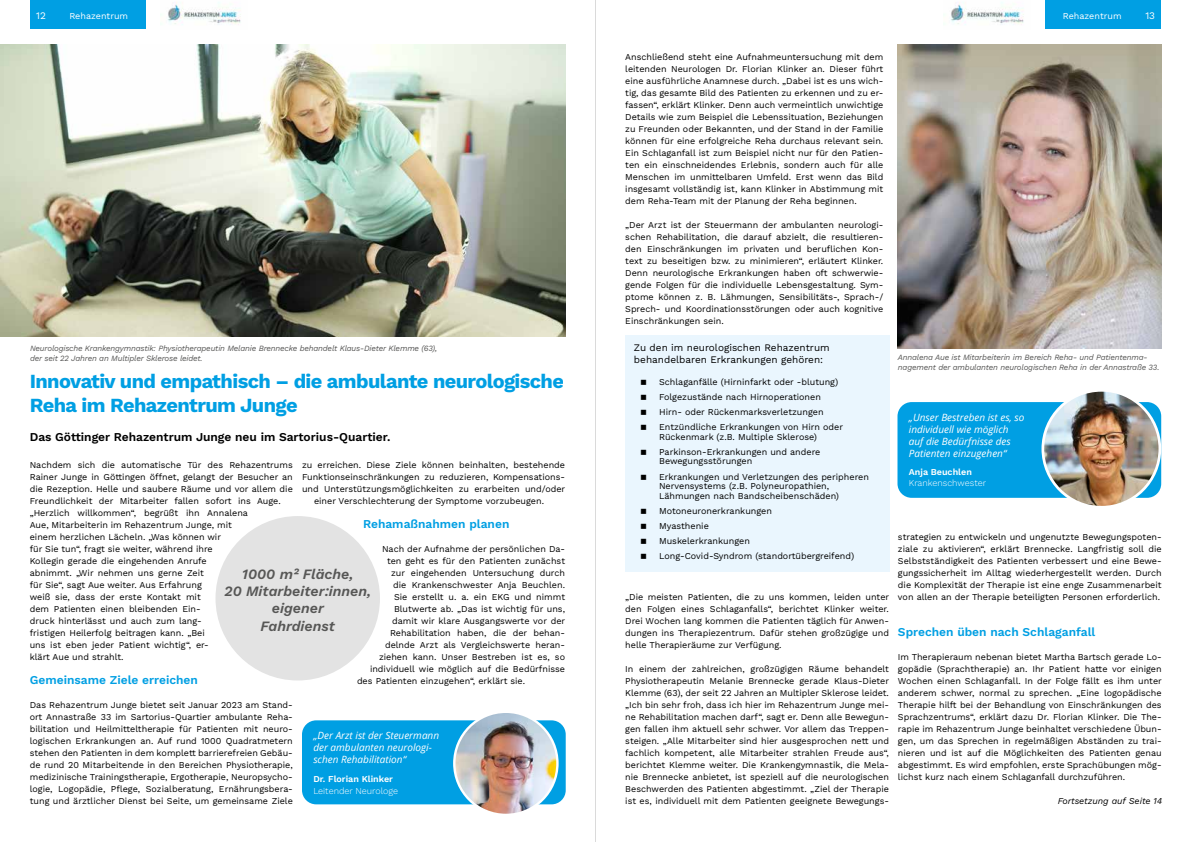
<style>
.page{position:relative;width:1191px;height:842px;background:#fff}
.page>*{position:absolute;margin:0;border:0;box-sizing:border-box;transform-origin:0 0}
.t1{font:700 20px/24px "Work Sans";letter-spacing:-.03em;color:#009fe3}
.t2{font:italic 600 14.3px/17.1px "Work Sans";color:#575756;text-align:center}
.t3{font:600 12px "Work Sans";color:#009fe3}
.t4{font:600 12px "Work Sans";color:#000}
.t5{font:italic 10px/12px "Open Sans";color:#fff}
.t6{font:10px/12px "Work Sans";color:#000}
.t7{font:10px "Work Sans";color:#fff}
.t8{font:9px/12px "Work Sans";color:#000;text-align:justify}
.t9{font:300 9px "Work Sans";color:#fff}
.t10{font:600 9px "Work Sans";color:#fff}
.t11{font:9px "Work Sans";color:#fff}
.t12{font:italic 9px "Work Sans";color:#000}
.t13{font:italic 8px/9.6px "Work Sans";letter-spacing:-.02em;color:#575756}
</style>
<div class="page">
<img style="left:0;top:45px;width:566px;height:291px">
<img style="left:898px;top:45px;width:263px;height:303px">
<div style="left:302px;top:720px;width:264px;height:84px;background:#009fe3;border-radius:14px"></div>
<img style="left:454px;top:712px;width:103px;height:103px;border-radius:52px">
<div style="left:453px;top:711px;width:105px;height:105px;border:2px solid #fff;border-radius:50%"></div>
<div style="left:215px;top:516px;width:165px;height:164px;background:#e3e3e3;border-radius:50%"></div>
<div style="left:897px;top:402px;width:264px;height:96px;background:#009fe3;border-radius:14px"></div>
<img style="left:1042px;top:390px;width:117px;height:117px;border-radius:58px">
<div style="left:1041px;top:389px;width:120px;height:120px;border:3px solid #fff;border-radius:50%"></div>
<div style="left:625px;top:335px;width:264px;height:237px;background:#eaf6fe"></div>
<div style="left:30px;top:0;width:116px;height:29px;background:#009fe3"></div>
<div style="left:1045px;top:0;width:116px;height:29px;background:#009fe3"></div>
<hr style="left:595px;top:0;width:1px;height:842px;background:#dadada">
<img style="left:943px;top:2px;width:81px;height:23px">
<img style="left:160px;top:2px;width:81px;height:23px">
<p class="t7" style="left:36px;top:8px;width:11px">12</p>
<p class="t11" style="left:69px;top:9px;width:60px">Rehazentrum</p>
<p class="t11" style="left:1062px;top:9px;width:60px">Rehazentrum</p>
<p class="t7" style="left:1145px;top:8px;width:11px">13</p>
<p class="t13" style="left:30px;top:343px;width:408px">Neurologische Krankengymnastik: Physiotherapeutin Melanie Brennecke behandelt Klaus-Dieter Klemme (63), der seit 22 Jahren an Multipler Sklerose leidet.</p>
<h1 class="t1" style="left:30px;top:369px;width:536px">Innovativ und empathisch – die ambulante neurologische<br>Reha im Rehazentrum Junge</h1>
<h3 class="t4" style="left:30px;top:428px;width:362px">Das Göttinger Rehazentrum Junge neu im Sartorius-Quartier.</h3>
<p class="t8" style="left:302px;top:459px;width:264px">zu erreichen. Diese Ziele können beinhalten, bestehende</p>
<p class="t8" style="left:302px;top:471px;width:265px">Funktionseinschränkungen zu reduzieren, Kompensations-</p>
<p class="t8" style="left:302px;top:483px;width:265px">und Unterstützungsmöglichkeiten zu erarbeiten und/oder</p>
<p class="t8" style="left:314px;top:495px;width:232px">einer Verschlechterung der Symptome vorzubeugen.</p>
<h3 class="t3" style="left:363px;top:515px;width:148px">Rehamaßnahmen planen</h3>
<p class="t8" style="left:382px;top:543px;width:184px">Nach der Aufnahme der persönlichen Da-</p>
<p class="t8" style="left:387px;top:555px;width:180px">ten geht es für den Patienten zunächst</p>
<p class="t8" style="left:391px;top:567px;width:175px">zur eingehenden Untersuchung durch</p>
<p class="t8" style="left:393px;top:579px;width:173px">die Krankenschwester Anja Beuchlen.</p>
<p class="t8" style="left:394px;top:591px;width:173px">Sie erstellt u. a. ein EKG und nimmt</p>
<p class="t8" style="left:394px;top:603px;width:173px">Blutwerte ab. „Das ist wichtig für uns,</p>
<p class="t8" style="left:392px;top:615px;width:175px">damit wir klare Ausgangswerte vor der</p>
<p class="t8" style="left:390px;top:627px;width:176px">Rehabilitation haben, die der behan-</p>
<p class="t8" style="left:385px;top:639px;width:181px">delnde Arzt als Vergleichswerte heran-</p>
<p class="t8" style="left:379px;top:651px;width:188px">ziehen kann. Unser Bestreben ist es, so</p>
<p class="t8" style="left:370px;top:663px;width:197px">individuell wie möglich auf die Bedürfnisse</p>
<p class="t8" style="left:357px;top:675px;width:170px">des Patienten einzugehen“, erklärt sie.</p>
<p class="t8" style="left:30px;top:459px;width:265px;text-align:left">Nachdem sich die automatische Tür des Rehazentrums Rainer Junge in Göttingen öffnet, gelangt der Besucher an die Rezeption. Helle und saubere Räume und vor allem die Freundlichkeit der Mitarbeiter fallen sofort ins Auge. „Herzlich willkommen“, begrüßt ihn Annalena<br>Aue, Mitarbeiterin im Rehazentrum Junge, mit<br>einem herzlichen Lächeln. „Was können wir<br>für Sie tun“, fragt sie weiter, während ihre<br>Kollegin gerade die eingehenden Anrufe<br>abnimmt. „Wir nehmen uns gerne Zeit<br>für Sie“, sagt Aue weiter. Aus Erfahrung<br>weiß sie, dass der erste Kontakt mit<br>dem Patienten einen bleibenden Ein-<br>druck hinterlässt und auch zum lang-<br>fristigen Heilerfolg beitragen kann. „Bei<br>uns ist eben jeder Patient wichtig“, er-<br>klärt Aue und strahlt.</p>
<h3 class="t3" style="left:30px;top:671px;width:170px">Gemeinsame Ziele erreichen</h3>
<p class="t8" style="left:30px;top:699px;width:265px">Das Rehazentrum Junge bietet seit Januar 2023 am Stand&shy;ort Annastraße 33 im Sartorius-Quartier ambulante Reha&shy;bilitation und Heilmitteltherapie für Patienten mit neuro&shy;logischen Erkrankungen an. Auf rund 1000 Quadratmetern stehen den Patienten in dem komplett barrierefreien Gebäu&shy;de rund 20 Mitarbeitende in den Bereichen Physiotherapie, medizinische Trainingstherapie, Ergotherapie, Neuropsycho&shy;logie, Logopädie, Pflege, Sozialberatung, Ernährungsbera&shy;tung und ärztlicher Dienst bei Seite, um gemeinsame Ziele</p>
<h2 class="t2" style="left:224px;top:565px;width:148px">1000 m² Fläche,<br>20 Mitarbeiter:innen, eigener<br>Fahrdienst</h2>
<p class="t5" style="left:313px;top:729px;width:127px">„Der Arzt ist der Steuermann der ambulanten neurologi&shy;schen Rehabilitation“</p>
<p class="t10" style="left:313px;top:772px;width:81px">Dr. Florian Klinker</p>
<p class="t9" style="left:313px;top:784px;width:86px">Leitender Neurologe</p>
<p class="t8" style="left:625px;top:51px;width:260px">Anschließend steht eine Aufnahmeuntersuchung mit dem leitenden Neurologen Dr. Florian Klinker an. Dieser führt eine ausführliche Anamnese durch. „Dabei ist es uns wich&shy;tig, das gesamte Bild des Patienten zu erkennen und zu er&shy;fassen“, erklärt Klinker. Denn auch vermeintlich unwichtige Details wie zum Beispiel die Lebenssituation, Beziehungen zu Freunden oder Bekannten, und der Stand in der Familie können für eine erfolgreiche Reha durchaus relevant sein.<br>Ein Schlaganfall ist zum Beispiel nicht nur für den Patien&shy;ten ein einschneidendes Erlebnis, sondern auch für alle Menschen im unmittelbaren Umfeld. Erst wenn das Bild insgesamt vollständig ist, kann Klinker in Abstimmung mit dem Reha-Team mit der Planung der Reha beginnen.</p>
<p class="t8" style="left:625px;top:218px;width:260px">„Der Arzt ist der Steuermann der ambulanten neurologi&shy;schen Rehabilitation, die darauf abzielt, die resultieren&shy;den Einschränkungen im privaten und beruflichen Kon&shy;text zu beseitigen bzw. zu minimieren“, erläutert Klinker.<br>Denn neurologische Erkrankungen haben oft schwerwie&shy;gende Folgen für die individuelle Lebensgestaltung. Sym&shy;ptome können z. B. Lähmungen, Sensibilitäts-, Sprach-/ Sprech- und Koordinationsstörungen oder auch kognitive Einschränkungen sein.</p>
<p class="t6" style="left:634px;top:341px;width:197px">Zu den im neurologischen Rehazentrum behandelbaren Erkrankungen gehören:</p>
<p class="t8" style="left:659px;top:374px;width:185px;line-height:15.2px;text-align:left">Schlaganfälle (Hirninfarkt oder -blutung)<br>Folgezustände nach Hirnoperationen Hirn- oder Rückenmarksverletzungen Entzündliche Erkrankungen von Hirn oder</p>
<p class="t8" style="left:659px;top:429px;width:163px;line-height:15.2px">Rückenmark (z.B. Multiple Sklerose)<br>Parkinson-Erkrankungen und andere</p>
<p class="t8" style="left:659px;top:453px;width:211px;line-height:15.2px">Bewegungsstörungen<br>Erkrankungen und Verletzungen des peripheren</p>
<p class="t8" style="left:659px;top:481px;width:181px;line-height:9.5px">Nervensystems (z.B. Polyneuropathien,<br>Lähmungen nach Bandscheibenschäden)</p>
<p class="t8" style="left:659px;top:503px;width:197px;line-height:15.2px;text-align:left">Motoneuronerkrankungen<br>Myasthenie<br>Muskelerkrankungen<br>Long-Covid-Syndrom (standortübergreifend)</p>
<p class="t8" style="left:625px;top:591px;width:265px">„Die meisten Patienten, die zu uns kommen, leiden unter den Folgen eines Schlaganfalls“, berichtet Klinker weiter.<br>Drei Wochen lang kommen die Patienten täglich für Anwen&shy;dungen ins Therapiezentrum. Dafür stehen großzügige und helle Therapieräume zur Verfügung.</p>
<p class="t8" style="left:625px;top:663px;width:265px">In einem der zahlreichen, großzügigen Räume behandelt Physiotherapeutin Melanie Brennecke gerade Klaus-Dieter Klemme (63), der seit 22 Jahren an Multipler Sklerose leidet. „Ich bin sehr froh, dass ich hier im Rehazentrum Junge mei&shy;ne Rehabilitation machen darf“, sagt er. Denn alle Bewegun&shy;gen fallen ihm aktuell sehr schwer. Vor allem das Treppen&shy;steigen. „Alle Mitarbeiter sind hier ausgesprochen nett und fachlich kompetent, alle Mitarbeiter strahlen Freude aus“, berichtet Klemme weiter. Die Krankengymnastik, die Mela&shy;nie Brennecke anbietet, ist speziell auf die neurologischen Beschwerden des Patienten abgestimmt. „Ziel der Therapie ist es, individuell mit dem Patienten geeignete Bewegungs-</p>
<p class="t13" style="left:898px;top:352px;width:263px">Annalena Aue ist Mitarbeiterin im Bereich Reha- und Patientenma&shy;nagement der ambulanten neurologischen Reha in der Annastraße 33.</p>
<p class="t5" style="left:909px;top:411px;width:117px">„Unser Bestreben ist es, so individuell wie möglich auf die Bedürfnisse des<br>Patienten einzugehen“</p>
<p class="t10" style="left:909px;top:465px;width:65px">Anja Beuchlen</p>
<p class="t9" style="left:909px;top:476px;width:79px">Krankenschwester</p>
<p class="t8" style="left:898px;top:531px;width:265px">strategien zu entwickeln und ungenutzte Bewegungspoten&shy;ziale zu aktivieren“, erklärt Brennecke. Langfristig soll die Selbstständigkeit des Patienten verbessert und eine Bewe&shy;gungssicherheit im Alltag wiederhergestellt werden. Durch die Komplexität der Therapie ist eine enge Zusammenarbeit von allen an der Therapie beteiligten Personen erforderlich.</p>
<h3 class="t3" style="left:898px;top:623px;width:199px">Sprechen üben nach Schlaganfall</h3>
<p class="t8" style="left:898px;top:651px;width:265px">Im Therapieraum nebenan bietet Martha Bartsch gerade Lo&shy;gopädie (Sprachtherapie) an. Ihr Patient hatte vor einigen Wochen einen Schlaganfall. In der Folge fällt es ihm unter anderem schwer, normal zu sprechen. „Eine logopädische Therapie hilft bei der Behandlung von Einschränkungen des Sprachzentrums“, erklärt dazu Dr. Florian Klinker. Die The&shy;rapie im Rehazentrum Junge beinhaltet verschiedene Übun&shy;gen, um das Sprechen in regelmäßigen Abständen zu trai&shy;nieren und ist auf die Möglichkeiten des Patienten genau abgestimmt. Es wird empfohlen, erste Sprachübungen mög&shy;lichst kurz nach einem Schlaganfall durchzuführen.</p>
<p class="t12" style="left:1057px;top:794px;width:106px">Fortsetzung auf Seite 14</p>
</div>
